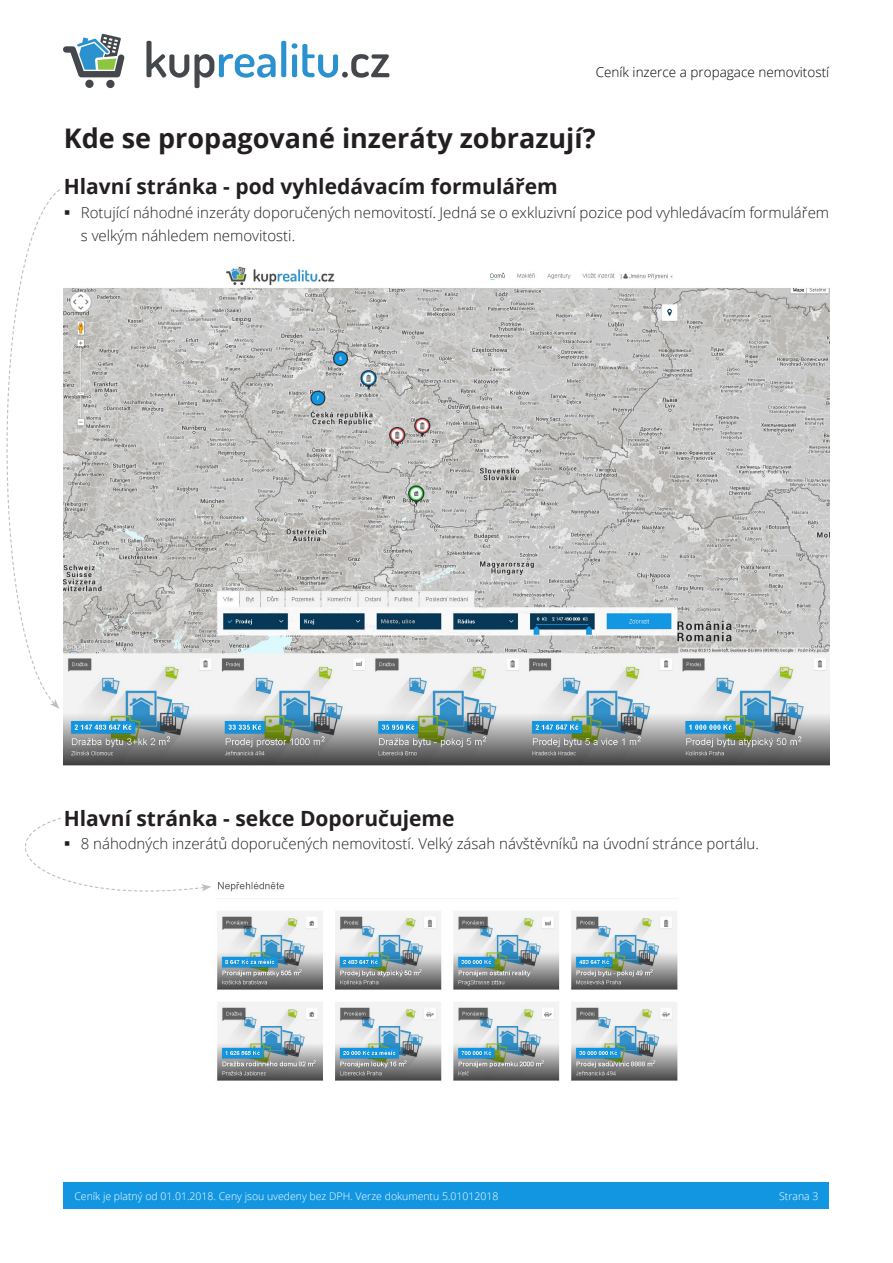
<style>
.page{position:relative;width:893px;height:1263px;background:#fff}
.page>*{position:absolute;margin:0;border:0;box-sizing:border-box;transform-origin:0 0}
.Styl_odstavce2{font:700 27px "Open Sans";color:#231f20}
.t1{font:700 21px "Open Sans";color:#231f20}
.t2{font:300 15px/23.4px "Open Sans";color:#231f20}
.t3{font:300 13.5px "Open Sans";color:#000}
.t4{font:300 10.5px "Open Sans";color:#fff}
</style>
<div class="page">
<svg style="left:63px;top:33px;width:62px;height:45px"></svg>
<div style="left:85px;top:80px;width:9px;height:8px;background:#44484c;border-radius:50%"></div>
<div style="left:106px;top:80px;width:9px;height:8px;background:#44484c;border-radius:50%"></div>
<svg style="left:146px;top:41px;width:140px;height:47px"></svg>
<svg style="left:292px;top:43px;width:97px;height:35px"></svg>
<div style="left:64px;top:1182px;width:765px;height:27px;background:#1396e2"></div>
<img style="left:64px;top:266px;width:765px;height:500px">
<img style="left:217px;top:882px;width:461px;height:199px">
<svg style="left:6px;top:189px;width:63px;height:520px"></svg>
<svg style="left:25px;top:817px;width:186px;height:75px"></svg>
<p class="t3" style="left:596px;top:63px;width:235px">Ceník inzerce a propagace nemovitostí</p>
<p class="Styl_odstavce2" style="left:64px;top:119px;width:533px">Kde se propagované inzeráty zobrazují?</p>
<p class="t1" style="left:64px;top:172px;width:495px">Hlavní stránka - pod vyhledávacím formulářem</p>
<p class="t2" style="left:81px;top:200px;width:750px">Rotující náhodné inzeráty doporučených nemovitostí. Jedná se o exkluzivní pozice pod vyhledávacím formulářem s velkým náhledem nemovitosti.</p>
<p class="t1" style="left:64px;top:803px;width:392px">Hlavní stránka - sekce Doporučujeme</p>
<p class="t2" style="left:81px;top:832px;width:680px">8 náhodných inzerátů doporučených nemovitostí. Velký zásah návštěvníků na úvodní stránce portálu.</p>
<p class="t4" style="left:74px;top:1189px;width:426px">Ceník je platný od 01.01.2018. Ceny jsou uvedeny bez DPH. Verze dokumentu 5.01012018</p>
<p class="t4" style="left:779px;top:1189px;width:41px">Strana 3</p>
</div>
